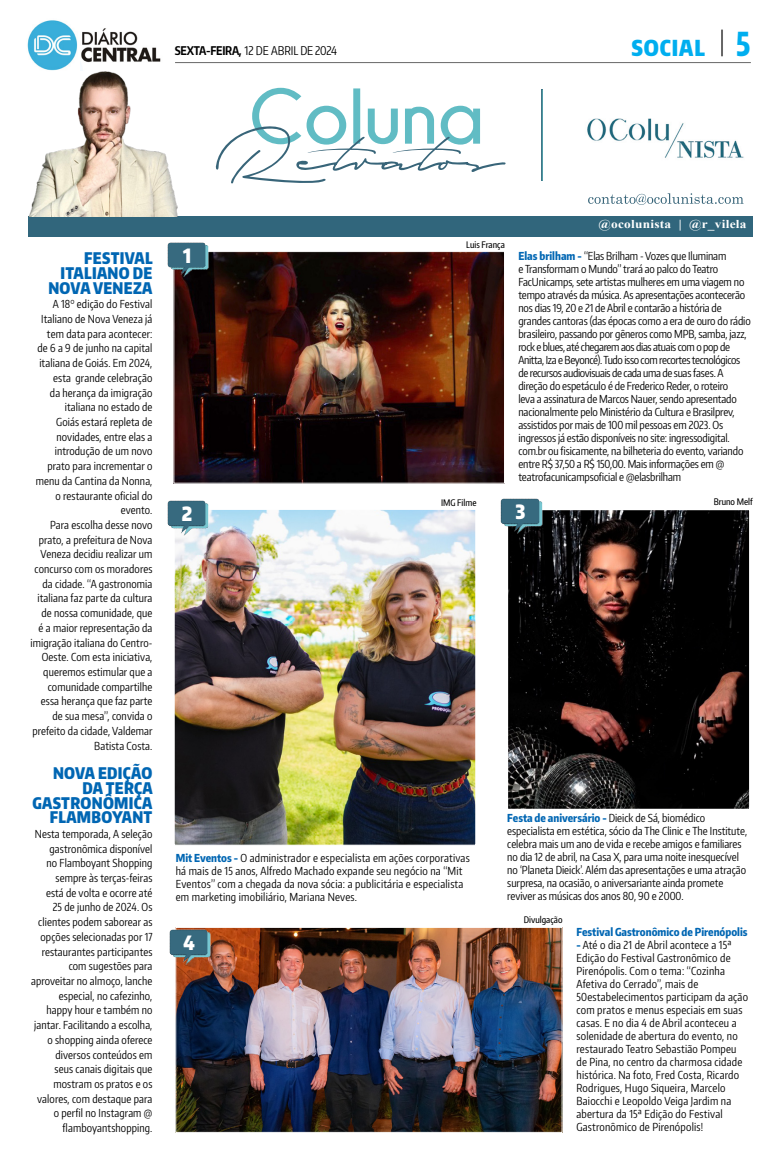
<style>
.page{position:relative;width:780px;height:1163px;background:#fff}
.page>*{position:absolute;margin:0;border:0;box-sizing:border-box;transform-origin:0 0}
.t1{font:900 22px "Encode Sans Compressed";letter-spacing:.04em;color:#00aeef}
.t2{font:900 19.7px "Encode Sans Narrow";color:#fff;scale:.87 1}
.t3{font:900 16px/14.7px "Encode Sans Compressed";letter-spacing:.02em;color:#0066b3;text-align:right}
.t4{font:700 12px "Times New Roman";letter-spacing:.02em;color:#fff;scale:1.11 1}
.t5{font:700 12px "Encode Sans Compressed";letter-spacing:-.02em;color:#000}
.t6{font:12px "Encode Sans Compressed";letter-spacing:-.02em;color:#000}
.t7{font:11px/14.7px "Encode Sans Compressed";letter-spacing:.015em;color:#000}
.t8{font:11px/13px "Encode Sans Compressed";letter-spacing:-.01em;color:#000}
.t9{font:800 11px "Encode Sans Compressed";color:#0066b3}
.t10{font:500 9px "Encode Sans Compressed";color:#000}
.s1{font-weight:400}
.s2{font-weight:800;font-size:33px}
.s3{font-weight:800;color:#0066b3}
</style>
<div class="page">
<hr style="left:175px;top:62px;width:575px;height:1px;background:#000">
<hr style="left:721px;top:30px;width:2px;height:26px;background:#000">
<img style="left:509px;top:511px;width:238px;height:296px">
<div style="left:506px;top:508px;width:244px;height:302px;border:2px solid #fff"></div>
<img style="left:175px;top:253px;width:328px;height:228px">
<div style="left:173px;top:251px;width:332px;height:232px;border:1px solid #fff"></div>
<img style="left:175px;top:510px;width:299px;height:333px">
<div style="left:173px;top:508px;width:303px;height:337px;border:1px solid #fff"></div>
<img style="left:177px;top:928px;width:383px;height:202px">
<div style="left:175px;top:926px;width:387px;height:206px;border:1px solid #fff"></div>
<img style="left:167px;top:242px;width:43px;height:38px">
<img style="left:167px;top:500px;width:43px;height:38px">
<img style="left:169px;top:926px;width:43px;height:41px">
<img style="left:500px;top:498px;width:43px;height:39px">
<img style="left:195px;top:87px;width:558px;height:130px">
<img style="left:541px;top:89px;width:2px;height:92px">
<div style="left:28px;top:217px;width:725px;height:20px;background:#31667c"></div>
<img style="left:28px;top:71px;width:160px;height:146px">
<img style="left:81px;top:28px;width:80px;height:35px">
<img style="left:27px;top:20px;width:50px;height:51px">
<p class="t5" style="left:175px;top:43px;width:103px">SEXTA-FEIRA, <span class="s1">12 de abril</span></p>
<p class="t6" style="left:300px;top:43px;width:38px">DE 2024</p>
<p class="t1" style="left:631px;top:33px;width:120px">SOCIAL <span class="s2">5</span></p>
<p class="t3" style="left:48px;top:250px;width:106px">FESTIVAL<br>ITALIANO DE<br>NOVA VENEZA</p>
<p class="t7" style="left:30px;top:296px;width:124px;text-align:right">A 18° edição do Festival<br>Italiano de Nova Veneza já tem data para acontecer:<br>de 6 a 9 de junho na capital italiana de Goiás. Em 2024, esta grande celebração<br>da herança da imigração italiana no estado de<br>Goiás estará repleta de novidades, entre elas a introdução de um novo prato para incrementar o menu da Cantina da Nonna, o restaurante oficial do evento.<br>Para escolha desse novo prato, a prefeitura de Nova<br>Veneza decidiu realizar um concurso com os moradores da cidade. “A gastronomia italiana faz parte da cultura de nossa comunidade, que<br>é a maior representação da imigração italiana do Centro-<br>Oeste. Com esta iniciativa, queremos estimular que a comunidade compartilhe essa herança que faz parte de sua mesa”, convida o prefeito da cidade, Valdemar<br>Batista Costa.</p>
<p class="t3" style="left:32px;top:765px;width:122px">NOVA EDIÇÃO<br>DA TERÇA<br>GASTRONÔMICA<br>FLAMBOYANT</p>
<p class="t7" style="left:31px;top:826px;width:123px;text-align:right">Nesta temporada, A seleção gastronômica disponível<br>no Flamboyant Shopping sempre às terças-feiras<br>está de volta e ocorre até<br>25 de junho de 2024. Os clientes podem saborear as opções selecionadas por 17 restaurantes participantes com sugestões para aproveitar no almoço, lanche especial, no cafezinho, happy hour e também no jantar. Facilitando a escolha, o shopping ainda oferece diversos conteúdos em<br>seus canais digitais que mostram os pratos e os valores, com destaque para o perfil no Instagram @ flamboyantshopping.</p>
<p class="t2" style="left:183px;top:242px;width:11px">1</p>
<p class="t2" style="left:182px;top:500px;width:14px">2</p>
<p class="t10" style="left:466px;top:239px;width:40px">Luis França</p>
<p class="t4" style="left:598px;top:215px;width:135px">@ocolunista | @r_vilela</p>
<p class="t8" style="left:518px;top:249px;width:234px"><span class="s3">Elas brilham -</span> “Elas Brilham - Vozes que Iluminam<br>e Transformam o Mundo” trará ao palco do Teatro FacUnicamps, sete artistas mulheres em uma viagem no tempo através da música. As apresentações acontecerão nos dias 19, 20 e 21 de Abril e contarão a história de grandes cantoras (das épocas como a era de ouro do rádio brasileiro, passando por gêneros como MPB, samba, jazz, rock e blues, até chegarem aos dias atuais com o pop de Anitta, Iza e Beyoncé). Tudo isso com recortes tecnológicos de recursos audiovisuais de cada uma de suas fases. A direção do espetáculo é de Frederico Reder, o roteiro<br>leva a assinatura de Marcos Nauer, sendo apresentado nacionalmente pelo Ministério da Cultura e Brasilprev, assistidos por mais de 100 mil pessoas em 2023. Os ingressos já estão disponíveis no site: ingressodigital. com.br ou fisicamente, na bilheteria do evento, variando entre R$ 37,50 a R$ 150,00. Mais informações em @ teatrofacunicampsoficial e @elasbrilham</p>
<p class="t10" style="left:441px;top:496px;width:37px">IMG Filme</p>
<p class="t10" style="left:713px;top:495px;width:41px">Bruno Melf</p>
<p class="t2" style="left:515px;top:499px;width:13px">3</p>
<p class="t7" style="left:176px;top:851px;width:295px;line-height:13px"><span class="s3">Mit Eventos -</span> O administrador e especialista em ações corporativas há mais de 15 anos, Alfredo Machado expande seu negócio na “Mit Eventos” com a chegada da nova sócia: a publicitária e especialista em marketing imobiliário, Mariana Neves.</p>
<p class="t2" style="left:183px;top:929px;width:15px">4</p>
<p class="t7" style="left:507px;top:810px;width:241px;line-height:13px"><span class="s3">Festa de aniversário -</span> Dieick de Sá, biomédico especialista em estética, sócio da The Clinic e The Institute, celebra mais um ano de vida e recebe amigos e familiares no dia 12 de abril, na Casa X, para uma noite inesquecível no ‘Planeta Dieick’. Além das apresentações e uma atração surpresa, na ocasião, o aniversariante ainda promete reviver as músicas dos anos 80, 90 e 2000.</p>
<p class="t10" style="left:524px;top:913px;width:40px">Divulgação</p>
<p class="t9" style="left:576px;top:924px;width:173px">Festival Gastronômico de Pirenópolis</p>
<p class="t7" style="left:576px;top:938px;width:173px;line-height:13px"><span class="s3">-</span> Até o dia 21 de Abril acontece a 15ª Edição do Festival Gastronômico de Pirenópolis. Com o tema: “Cozinha Afetiva do Cerrado”, mais de 50estabelecimentos participam da ação com pratos e menus especiais em suas casas. E no dia 4 de Abril aconteceu a solenidade de abertura do evento, no restaurado Teatro Sebastião Pompeu de Pina, no centro da charmosa cidade histórica. Na foto, Fred Costa, Ricardo Rodrigues, Hugo Siqueira, Marcelo Baiocchi e Leopoldo Veiga Jardim na abertura da 15ª Edição do Festival Gastronômico de Pirenópolis!</p>
</div>
